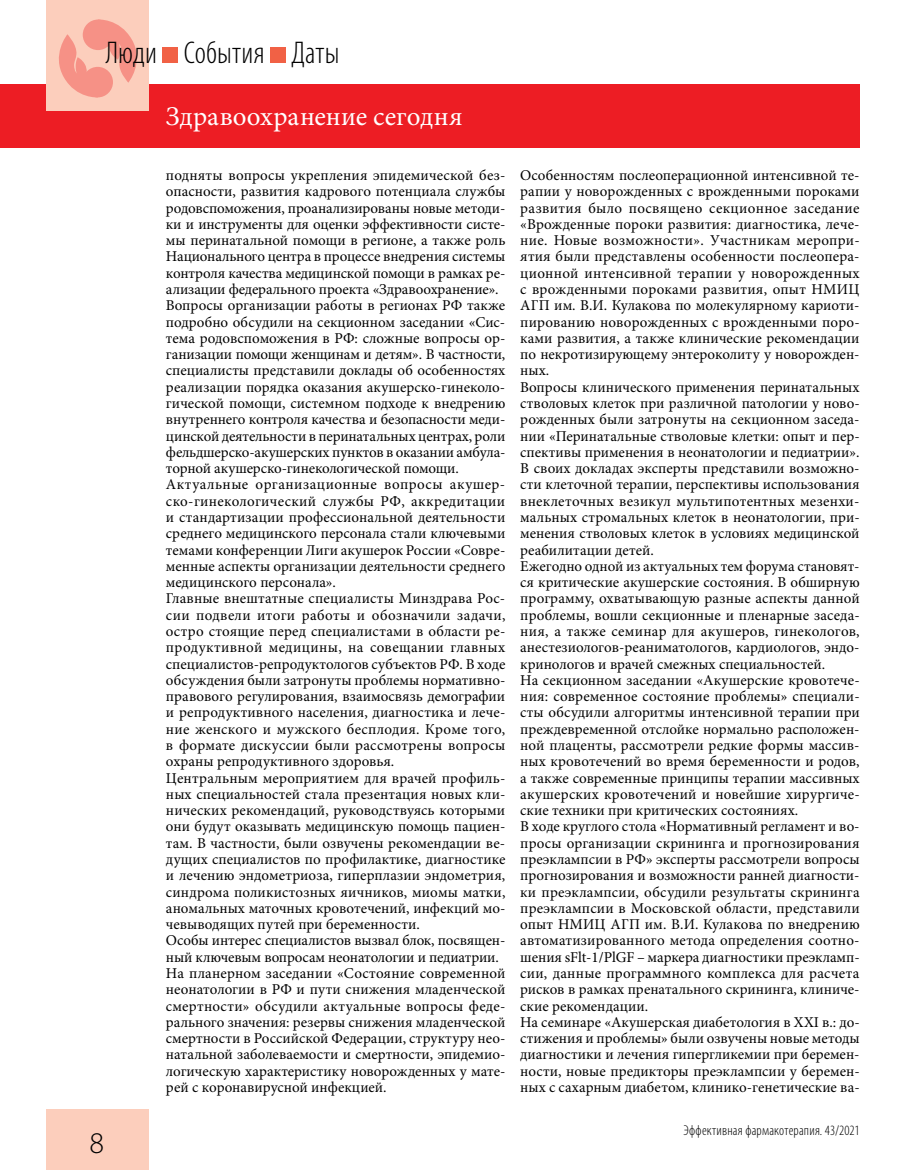
<style>
.page{position:relative;width:915px;height:1170px;background:#fff}
.page>*{position:absolute;margin:0;border:0;box-sizing:border-box;transform-origin:0 0}
.t1{font:300 condensed 31.5px "Myriad Pro";letter-spacing:.005em;color:#000}
.t2{font:300 30px "Myriad Pro";color:#000}
.t3{font:27px "Minion Pro";letter-spacing:.005em;color:#fff}
.t4{font:15px/16.2px "Minion Pro";letter-spacing:.005em;color:#000}
.t5{font:300 condensed 14.25px "Myriad Pro";letter-spacing:.015em;color:#000}
</style>
<div class="page">
<div style="left:47px;top:1108px;width:102px;height:61px;background:#fccebc"></div>
<div style="left:0;top:84px;width:859px;height:63px;background:#ed1d24"></div>
<div style="left:47px;top:0;width:102px;height:111px;background:#fccebc"></div>
<svg style="left:59px;top:19px;width:78px;height:79px"></svg>
<div style="left:162px;top:47px;width:16px;height:16px;background:#f16145"></div>
<div style="left:270px;top:47px;width:16px;height:16px;background:#f16145"></div>
<h1 class="t1" style="left:106px;top:34px;width:235px">Люди События Даты</h1>
<h3 class="t3" style="left:166px;top:98px;width:298px">Здравоохранение сегодня</h3>
<h2 class="t2" style="left:89px;top:1125px;width:16px">8</h2>
<p class="t4" style="left:166px;top:167px;width:341px">подняты вопросы укрепления эпидемической без&shy;опасности, развития кадрового потенциала службы родовспоможения, проанализированы новые методи&shy;ки и инструменты для оценки эффективности систе&shy;мы перинатальной помощи в регионе, а также роль Национального центра в процессе внедрения системы контроля качества медицинской помощи в рамках ре&shy;ализации федерального проекта «Здравоохранение».<br>Вопросы организации работы в регионах РФ также подробно обсудили на секционном заседании «Сис&shy;тема родовспоможения в РФ: сложные вопросы ор&shy;ганизации помощи женщинам и детям». В частности, специалисты представили доклады об особенностях реализации порядка оказания акушерско-гинеколо&shy;гической помощи, системном подходе к внедрению внутреннего контроля качества и безопасности меди&shy;цинской деятельности в перинатальных центрах, роли фельдшерско-акушерских пунктов в оказании амбула&shy;торной акушерско-гинекологической помощи.<br>Актуальные организационные вопросы акушер&shy;ско-гинекологический службы РФ, аккредитации и стандартизации профессиональной деятельности среднего медицинского персонала стали ключевыми темами конференции Лиги акушерок России «Совре&shy;менные аспекты организации деятельности среднего медицинского персонала».<br>Главные внештатные специалисты Минздрава Рос&shy;сии подвели итоги работы и обозначили задачи, остро стоящие перед специалистами в области ре&shy;продуктивной медицины, на совещании главных специалистов-репродуктологов субъектов РФ. В ходе обсуждения были затронуты проблемы нормативно&shy;правового регулирования, взаимосвязь демографии и репродуктивного населения, диагностика и лече&shy;ние женского и мужского бесплодия. Кроме того, в формате дискуссии были рассмотрены вопросы охраны репродуктивного здоровья.<br>Центральным мероприятием для врачей профиль&shy;ных специальностей стала презентация новых кли&shy;нических рекомендаций, руководствуясь которыми они будут оказывать медицинскую помощь пациен&shy;там. В частности, были озвучены рекомендации ве&shy;дущих специалистов по профилактике, диагностике и лечению эндометриоза, гиперплазии эндометрия, синдрома поликистозных яичников, миомы матки, аномальных маточных кровотечений, инфекций мо&shy;чевыводящих путей при беременности.<br>Особы интерес специалистов вызвал блок, посвящен&shy;ный ключевым вопросам неонатологии и педиатрии.<br>На планерном заседании «Состояние современной неонатологии в РФ и пути снижения младенческой смертности» обсудили актуальные вопросы феде&shy;рального значения: резервы снижения младенческой смертности в Российской Федерации, структуру нео&shy;натальной заболеваемости и смертности, эпидемио&shy;логическую характеристику новорожденных у мате&shy;рей с коронавирусной инфекцией.</p>
<p class="t4" style="left:520px;top:167px;width:341px">Особенностям послеоперационной интенсивной те&shy;рапии у новорожденных с врожденными пороками развития было посвящено секционное заседание «Врожденные пороки развития: диагностика, лече&shy;ние. Новые возможности». Участникам меропри&shy;ятия были представлены особенности послеопера&shy;ционной интенсивной терапии у новорожденных с врожденными пороками развития, опыт НМИЦ АГП им. В.И. Кулакова по молекулярному кариоти&shy;пированию новорожденных с врожденными поро&shy;ками развития, а также клинические рекомендации по некротизирующему энтероколиту у новорожден&shy;ных.<br>Вопросы клинического применения перинатальных стволовых клеток при различной патологии у ново&shy;рожденных были затронуты на секционном заседа&shy;нии «Перинатальные стволовые клетки: опыт и пер&shy;спективы применения в неонатологии и педиатрии».<br>В своих докладах эксперты представили возможно&shy;сти клеточной терапии, перспективы использования внеклеточных везикул мультипотентных мезенхи&shy;мальных стромальных клеток в неонатологии, при&shy;менения стволовых клеток в условиях медицинской реабилитации детей.<br>Ежегодно одной из актуальных тем форума становят&shy;ся критические акушерские состояния. В обширную программу, охватывающую разные аспекты данной проблемы, вошли секционные и пленарные заседа&shy;ния, а также семинар для акушеров, гинекологов, анестезиологов-реаниматологов, кардиологов, эндо&shy;кринологов и врачей смежных специальностей.<br>На секционном заседании «Акушерские кровотече&shy;ния: современное состояние проблемы» специали&shy;сты обсудили алгоритмы интенсивной терапии при преждевременной отслойке нормально расположен&shy;ной плаценты, рассмотрели редкие формы массив&shy;ных кровотечений во время беременности и родов, а также современные принципы терапии массивных акушерских кровотечений и новейшие хирургиче&shy;ские техники при критических состояниях.<br>В ходе круглого стола «Нормативный регламент и во&shy;просы организации скрининга и прогнозирования преэклампсии в РФ» эксперты рассмотрели вопросы прогнозирования и возможности ранней диагности&shy;ки преэклампсии, обсудили результаты скрининга преэклампсии в Московской области, представили опыт НМИЦ АГП им. В.И. Кулакова по внедрению автоматизированного метода определения соотно&shy;шения sFlt-1/PlGF – маркера диагностики преэкламп&shy;сии, данные программного комплекса для расчета рисков в рамках пренатального скрининга, клиниче&shy;ские рекомендации.<br>На семинаре «Акушерская диабетология в XXI в.: до&shy;стижения и проблемы» были озвучены новые методы диагностики и лечения гипергликемии при беремен&shy;ности, новые предикторы преэклампсии у беремен&shy;ных с сахарным диабетом, клинико-генетические ва-</p>
<p class="t5" style="left:683px;top:1121px;width:177px">Эффективная фармакотерапия. 43/2021</p>
</div>
